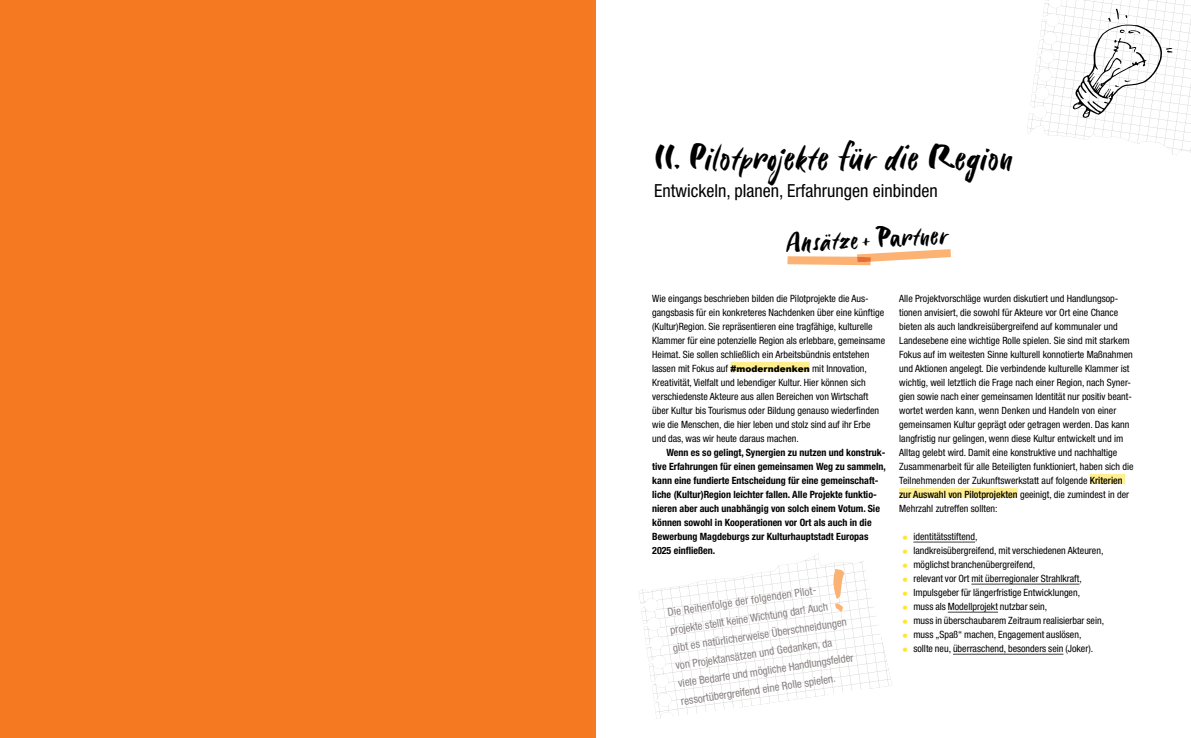
<style>
.page{position:relative;width:1191px;height:738px;background:#fff}
.page>*{position:absolute;margin:0;border:0;box-sizing:border-box;transform-origin:0 0}
.t1{font:40px "Six Hands Brush";color:#000}
.t2{font:30px "Six Hands Brush";color:#000}
.t3{font:condensed 18px "Helvetica Neue LT Std";color:#000}
.t4{font:condensed 11px/18px "Helvetica Neue LT Std";color:#888281}
.t5{font:condensed 10px/14px "Helvetica Neue LT Std";color:#000}
.t6{font:700 condensed 10px/14px "Helvetica Neue LT Std";color:#000}
.s1{font-size:24px}
.s2{font-family:"Arial";font-weight:900;font-stretch:normal;font-size:9px}
.s3{font-weight:500}
.s4{font-size:12px;color:#ffe72d}
</style>
<div class="page">
<svg style="left:1027px;top:0;width:164px;height:155px"></svg>
<div style="left:0;top:0;width:595px;height:737px;background:#f47920"></div>
<div style="left:730px;top:361px;width:79px;height:10px;background:#ffef8f"></div>
<div style="left:1090px;top:473px;width:35px;height:10px;background:#ffef8f"></div>
<div style="left:899px;top:487px;width:118px;height:10px;background:#ffef8f"></div>
<hr style="left:913px;top:541px;width:62px;height:1px;background:#414042">
<hr style="left:971px;top:583px;width:108px;height:1px;background:#414042">
<hr style="left:947px;top:611px;width:51px;height:1px;background:#414042">
<hr style="left:953px;top:653px;width:110px;height:1px;background:#414042">
<svg style="left:787px;top:249px;width:164px;height:16px"></svg>
<svg style="left:639px;top:553px;width:253px;height:165px"></svg>
<h1 class="t1" style="left:654px;top:130px;width:360px">II. Pilotprojekte für die Region</h1>
<h3 class="t3" style="left:654px;top:180px;width:285px">Entwickeln, planen, Erfahrungen einbinden</h3>
<h2 class="t2" style="left:785px;top:222px;width:164px;rotate:-3deg">Ansätze<span class="s1">+</span> Partner</h2>
<p class="t5" style="left:652px;top:291px;width:234px">Wie eingangs beschrieben bilden die Pilotprojekte die Aus&shy;gangsbasis für ein konkreteres Nachdenken über eine künftige (Kultur)Region. Sie repräsentieren eine tragfähige, kulturelle Klammer für eine potenzielle Region als erlebbare, gemeinsame Heimat. Sie sollen schließlich ein Arbeitsbündnis entstehen lassen mit Fokus auf <span class="s2">#moderndenken</span> mit Innovation, Kreativität, Vielfalt und lebendiger Kultur. Hier können sich verschiedenste Akteure aus allen Bereichen von Wirtschaft über Kultur bis Tourismus oder Bildung genauso wiederfinden wie die Menschen, die hier leben und stolz sind auf ihr Erbe und das, was wir heute daraus machen.</p>
<p class="t6" style="left:652px;top:445px;width:235px;text-indent:14px">Wenn es so gelingt, Synergien zu nutzen und konstruk&shy;tive Erfahrungen für einen gemeinsamen Weg zu sammeln, kann eine fundierte Entscheidung für eine gemeinschaft&shy;liche (Kultur)Region leichter fallen. Alle Projekte funktio&shy;nieren aber auch unabhängig von solch einem Votum. Sie können sowohl in Kooperationen vor Ort als auch in die Bewerbung Magdeburgs zur Kulturhauptstadt Europas 2025 einfließen.</p>
<p class="t4" style="left:666px;top:602px;width:179px;rotate:-8deg">Die Reihenfolge der folgenden Pilot--- projekte stellt keine Wichtung dar! Auch<br>gibt es natürlicherweise Überschneidungen von Projektansätzen und Gedanken, da viele Bedarfe und mögliche Handlungsfelder ressortübergreifend eine Rolle spielen.</p>
<p class="t5" style="left:899px;top:291px;width:236px">Alle Projektvorschläge wurden diskutiert und Handlungsop&shy;tionen anvisiert, die sowohl für Akteure vor Ort eine Chance bieten als auch landkreisübergreifend auf kommunaler und Landesebene eine wichtige Rolle spielen. Sie sind mit starkem Fokus auf im weitesten Sinne kulturell konnotierte Maßnahmen und Aktionen angelegt. Die verbindende kulturelle Klammer ist wichtig, weil letztlich die Frage nach einer Region, nach Syner&shy;gien sowie nach einer gemeinsamen Identität nur positiv beant&shy;wortet werden kann, wenn Denken und Handeln von einer gemeinsamen Kultur geprägt oder getragen werden. Das kann langfristig nur gelingen, wenn diese Kultur entwickelt und im Alltag gelebt wird. Damit eine konstruktive und nachhaltige Zusammenarbeit für alle Beteiligten funktioniert, haben sich die Teilnehmenden der Zukunftswerkstatt auf folgende <span class="s3">Kriterien zur Auswahl von Pilotprojekten</span> geeinigt, die zumindest in der Mehrzahl zutreffen sollten:</p>
<p class="t5" style="left:902px;top:529px;width:77px"><span class="s4">•</span> identitätsstiftend,</p>
<p class="t5" style="left:902px;top:543px;width:203px"><span class="s4">•</span> landkreisübergreifend, mit verschiedenen Akteuren,</p>
<p class="t5" style="left:902px;top:557px;width:135px"><span class="s4">•</span> möglichst branchenübergreifend,</p>
<p class="t5" style="left:902px;top:571px;width:181px"><span class="s4">•</span> relevant vor Ort mit überregionaler Strahlkraft,</p>
<p class="t5" style="left:902px;top:585px;width:179px"><span class="s4">•</span> Impulsgeber für längerfristige Entwicklungen,</p>
<p class="t5" style="left:902px;top:599px;width:147px"><span class="s4">•</span> muss als Modellprojekt nutzbar sein,</p>
<p class="t5" style="left:902px;top:613px;width:203px"><span class="s4">•</span> muss in überschaubarem Zeitraum realisierbar sein,</p>
<p class="t5" style="left:902px;top:627px;width:181px"><span class="s4">•</span> muss „Spaß“ machen, Engagement auslösen,</p>
<p class="t5" style="left:902px;top:641px;width:193px"><span class="s4">•</span> sollte neu, überraschend, besonders sein (Joker).</p>
</div>
